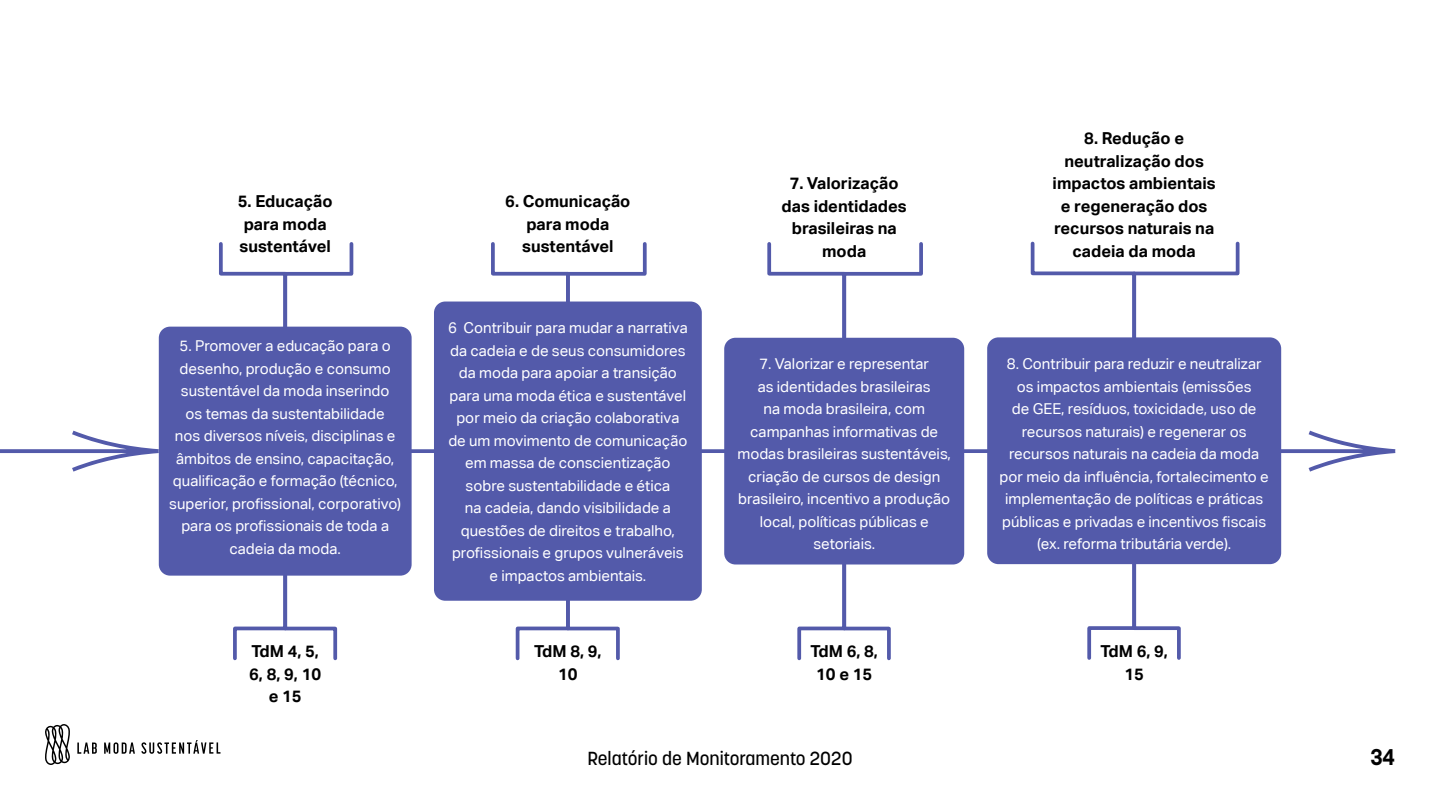
<style>
.page{position:relative;width:1440px;height:810px;background:#fff}
.page>*{position:absolute;margin:0;border:0;box-sizing:border-box;transform-origin:0 0}
.t1{font:700 22.5px "Korolev";color:#000}
.t2{font:500 18.75px "Korolev";color:#000}
.t3{font:700 16.5px/22.5px "Aktiv Grotesk Corp";color:#000;text-align:center}
.t4{font:15px/22.5px "Aktiv Grotesk Corp";color:#fff;text-align:center}
</style>
<div class="page">
<svg style="left:45px;top:724px;width:25px;height:41px"></svg>
<svg style="left:77px;top:743px;width:20px;height:11px"></svg>
<svg style="left:104px;top:742px;width:31px;height:12px"></svg>
<svg style="left:141px;top:740px;width:79px;height:14px"></svg>
<svg style="left:0;top:431px;width:159px;height:41px"></svg>
<svg style="left:1281px;top:431px;width:114px;height:41px"></svg>
<svg style="left:412px;top:449px;width:575px;height:4px"></svg>
<svg style="left:217px;top:242px;width:138px;height:419px"></svg>
<div style="left:159px;top:327px;width:253px;height:249px;background:#535aaa;border-radius:11px"></div>
<svg style="left:765px;top:242px;width:160px;height:419px"></svg>
<div style="left:724px;top:338px;width:240px;height:227px;background:#535aaa;border-radius:11px"></div>
<svg style="left:489px;top:242px;width:160px;height:419px"></svg>
<div style="left:434px;top:302px;width:268px;height:299px;background:#535aaa;border-radius:11px"></div>
<svg style="left:1029px;top:241px;width:101px;height:419px"></svg>
<svg style="left:1130px;top:241px;width:111px;height:419px"></svg>
<div style="left:987px;top:337px;width:294px;height:227px;background:#535aaa;border-radius:11px"></div>
<p class="t3" style="left:238px;top:190px;width:96px;text-align:left">5. Educação para moda sustentável</p>
<p class="t4" style="left:169px;top:334px;width:234px">5. Promover a educação para o desenho, produção e consumo sustentável da moda inserindo<br>os temas da sustentabilidade<br>nos diversos níveis, disciplinas e âmbitos de ensino, capacitação, qualificação e formação (técnico, superior, profissional, corporativo) para os profissionais de toda a cadeia da moda.</p>
<p class="t3" style="left:249px;top:640px;width:74px">TdM 4, 5,<br>6, 8, 9, 10 e 15</p>
<p class="t3" style="left:505px;top:190px;width:127px">6. Comunicação para moda sustentável</p>
<p class="t4" style="left:448px;top:316px;width:241px">6 Contribuir para mudar a narrativa da cadeia e de seus consumidores da moda para apoiar a transição para uma moda ética e sustentável por meio da criação colaborativa de um movimento de comunicação em massa de conscientização sobre sustentabilidade e ética<br>na cadeia, dando visibilidade a questões de direitos e trabalho, profissionais e grupos vulneráveis e impactos ambientais.</p>
<p class="t3" style="left:534px;top:640px;width:69px">TdM 8, 9,<br>10</p>
<p class="t3" style="left:782px;top:172px;width:127px">7. Valorização das identidades brasileiras na moda</p>
<p class="t4" style="left:737px;top:352px;width:215px">7. Valorizar e representar<br>as identidades brasileiras<br>na moda brasileira, com campanhas informativas de modas brasileiras sustentáveis, criação de cursos de design brasileiro, incentivo a produção local, políticas públicas e setoriais.</p>
<p class="t3" style="left:810px;top:640px;width:69px">TdM 6, 8,<br>10 e 15</p>
<p class="t3" style="left:1053px;top:127px;width:165px">8. Redução e neutralização dos impactos ambientais e regeneração dos recursos naturais na cadeia da moda</p>
<p class="t4" style="left:1000px;top:352px;width:271px">8. Contribuir para reduzir e neutralizar os impactos ambientais (emissões<br>de GEE, resíduos, toxicidade, uso de recursos naturais) e regenerar os recursos naturais na cadeia da moda por meio da influência, fortalecimento e implementação de políticas e práticas públicas e privadas e incentivos fiscais (ex. reforma tributária verde).</p>
<p class="t3" style="left:1100px;top:640px;width:69px">TdM 6, 9,<br>15</p>
<p class="t2" style="left:587px;top:747px;width:267px">Relatório de Monitoramento 2020</p>
<h1 class="t1" style="left:1370px;top:743px;width:26px">34</h1>
</div>
